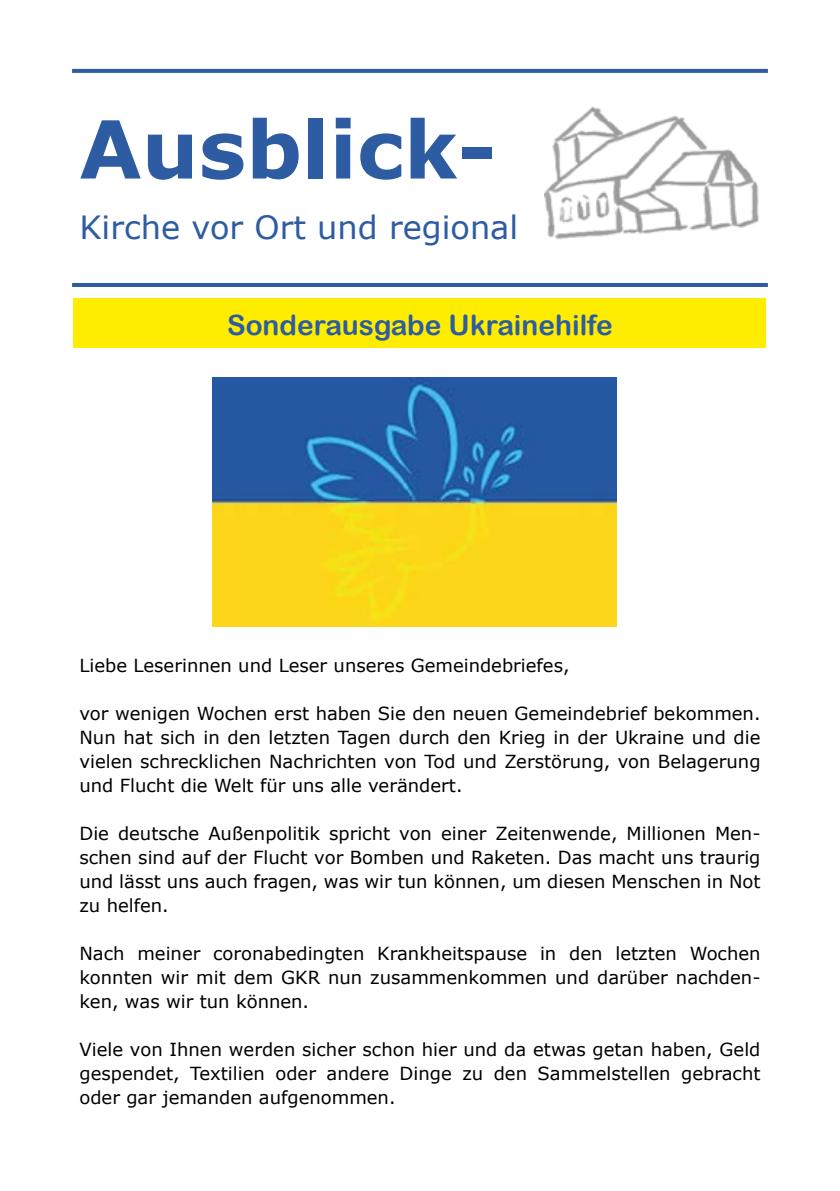
<style>
.page{position:relative;width:840px;height:1191px;background:#fff}
.page>*{position:absolute;margin:0;border:0;box-sizing:border-box;transform-origin:0 0}
.t1{font:700 80px "Verdana";color:#2d5ca3}
.t2{font:32px "Verdana";color:#2d5ca3}
.t3{font:28px "Arial Rounded MT Bold";color:#2d5ca3}
.t4{font:18px/24px "Verdana";color:#000;text-align:justify}
</style>
<div class="page">
<img style="left:544px;top:106px;width:215px;height:134px">
<svg style="left:72px;top:69px;width:695px;height:4px;background:#3260a5"></svg>
<hr style="left:72px;top:283px;width:695px;height:4px;background:#2d5ca3">
<img style="left:213px;top:377px;width:403px;height:249px">
<div style="left:74px;top:298px;width:691px;height:50px;background:#ffed00"></div>
<h1 class="t1" style="left:79px;top:93px;width:418px">Ausblick-</h1>
<h2 class="t2" style="left:79px;top:205px;width:440px">Kirche vor Ort und regional</h2>
<h3 class="t3" style="left:227px;top:308px;width:387px">Sonderausgabe Ukrainehilfe</h3>
<p class="t4" style="left:79px;top:653px;width:491px">Liebe Leserinnen und Leser unseres Gemeindebriefes,</p>
<p class="t4" style="left:79px;top:701px;width:682px">vor wenigen Wochen erst haben Sie den neuen Gemeindebrief bekommen.<br>Nun hat sich in den letzten Tagen durch den Krieg in der Ukraine und die vielen schrecklichen Nachrichten von Tod und Zerstörung, von Belagerung und Flucht die Welt für uns alle verändert.</p>
<p class="t4" style="left:79px;top:821px;width:682px">Die deutsche Außenpolitik spricht von einer Zeitenwende, Millionen Men&shy;schen sind auf der Flucht vor Bomben und Raketen. Das macht uns traurig und lässt uns auch fragen, was wir tun können, um diesen Menschen in Not zu helfen.</p>
<p class="t4" style="left:79px;top:941px;width:682px">Nach meiner coronabedingten Krankheitspause in den letzten Wochen konnten wir mit dem GKR nun zusammenkommen und darüber nachden&shy;ken, was wir tun können.</p>
<p class="t4" style="left:79px;top:1037px;width:682px">Viele von Ihnen werden sicher schon hier und da etwas getan haben, Geld gespendet, Textilien oder andere Dinge zu den Sammelstellen gebracht oder gar jemanden aufgenommen.</p>
</div>
